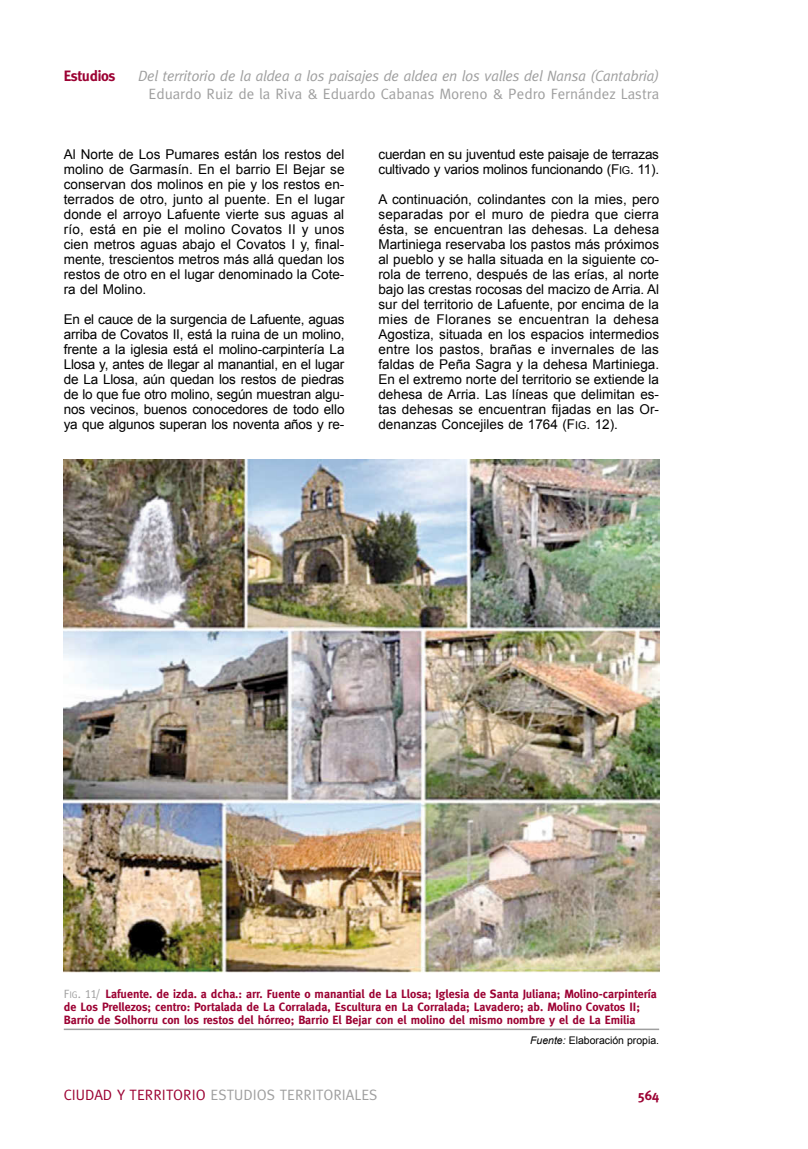
<style>
.page{position:relative;width:808px;height:1149px;background:#fff}
.page>*{position:absolute;margin:0;border:0;box-sizing:border-box;transform-origin:0 0}
.t1{font:15px "Meta";color:#9f9f9f}
.t2{font:italic 15px "Meta";letter-spacing:-.02em;color:#9f9f9f}
.t3{font:700 15px "Meta";letter-spacing:-.02em;color:#9c0233}
.t4{font:13.5px/15px "Arial";letter-spacing:-.01em;color:#000;text-align:justify}
.t5{font:700 13.5px "Meta";color:#9c0233}
.t6{font:700 12px/13.2px "Meta";color:#9c0233}
.t7{font:10.5px "Arial";color:#000}
.s1{font-family:"Arial MT SC800"}
.s2{font-family:"Arial MT SC800";font-size:10.8px}
.s3{font-family:"Meta Caps SC800";font-weight:400;color:#9f9f9f}
.s4{font-family:"Meta Caps SC800";font-weight:400;font-size:9.6px;color:#9f9f9f}
.s5{font-style:italic}
.s6{color:#9c0233}
</style>
<div class="page">
<img style="left:64px;top:459px;width:595px;height:513px">
<hr style="left:64px;top:1028px;width:595px;height:1px;background:#9f9f9f">
<p class="t3" style="left:64px;top:67px;width:53px">Estudios</p>
<p class="t2" style="left:138px;top:67px;width:523px">Del territorio de la aldea a los paisajes de aldea en los valles del Nansa (Cantabria)</p>
<p class="t1" style="left:149px;top:85px;width:512px">Eduardo Ruiz de la Riva &amp; Eduardo Cabanas Moreno &amp; Pedro Fernández Lastra</p>
<p class="t4" style="left:64px;top:146px;width:282px">Al Norte de Los Pumares están los restos del molino de Garmasín. En el barrio El Bejar se conservan dos molinos en pie y los restos en&shy;terrados de otro, junto al puente. En el lugar donde el arroyo Lafuente vierte sus aguas al río, está en pie el molino Covatos II y unos cien metros aguas abajo el Covatos I y, final&shy;mente, trescientos metros más allá quedan los restos de otro en el lugar denominado la Cote&shy;ra del Molino.</p>
<p class="t4" style="left:64px;top:311px;width:282px">En el cauce de la surgencia de Lafuente, aguas arriba de Covatos II, está la ruina de un molino, frente a la iglesia está el molino-carpintería La Llosa y, antes de llegar al manantial, en el lugar de La Llosa, aún quedan los restos de piedras de lo que fue otro molino, según muestran algu&shy;nos vecinos, buenos conocedores de todo ello ya que algunos superan los noventa años y re-</p>
<p class="t4" style="left:378px;top:146px;width:282px">cuerdan en su juventud este paisaje de terrazas cultivado y varios molinos funcionando (<span class="s1">F</span><span class="s2">ig</span>. 11).</p>
<p class="t4" style="left:378px;top:191px;width:282px">A continuación, colindantes con la mies, pero separadas por el muro de piedra que cierra ésta, se encuentran las dehesas. La dehesa Martiniega reservaba los pastos más próximos al pueblo y se halla situada en la siguiente co&shy;rola de terreno, después de las erías, al norte bajo las crestas rocosas del macizo de Arria. Al sur del territorio de Lafuente, por encima de la mies de Floranes se encuentran la dehesa Agostiza, situada en los espacios intermedios entre los pastos, brañas e invernales de las faldas de Peña Sagra y la dehesa Martiniega.<br>En el extremo norte del territorio se extiende la dehesa de Arria. Las líneas que delimitan es&shy;tas dehesas se encuentran fijadas en las Or&shy;denanzas Concejiles de 1764 (<span class="s1">F</span><span class="s2">ig</span>. 12).</p>
<p class="t6" style="left:64px;top:986px;width:594px"><span class="s3">F</span><span class="s4">ig</span><span class="s3">. 11/</span> Lafuente. de izda. a dcha.: arr. Fuente o manantial de La Llosa; Iglesia de Santa Juliana; Molino-carpintería de Los Prellezos; centro: Portalada de La Corralada, Escultura en La Corralada; Lavadero; ab. Molino Covatos II;<br>Barrio de Solhorru con los restos del hórreo; Barrio El Bejar con el molino del mismo nombre y el de La Emilia</p>
<p class="t7" style="left:530px;top:1034px;width:130px"><span class="s5">Fuente:</span> Elaboración propia.</p>
<p class="t1" style="left:64px;top:1085px;width:315px"><span class="s6">CIUDAD Y TERRITORIO</span> ESTUDIOS TERRITORIALES</p>
<p class="t5" style="left:637px;top:1086px;width:23px">564</p>
</div>
